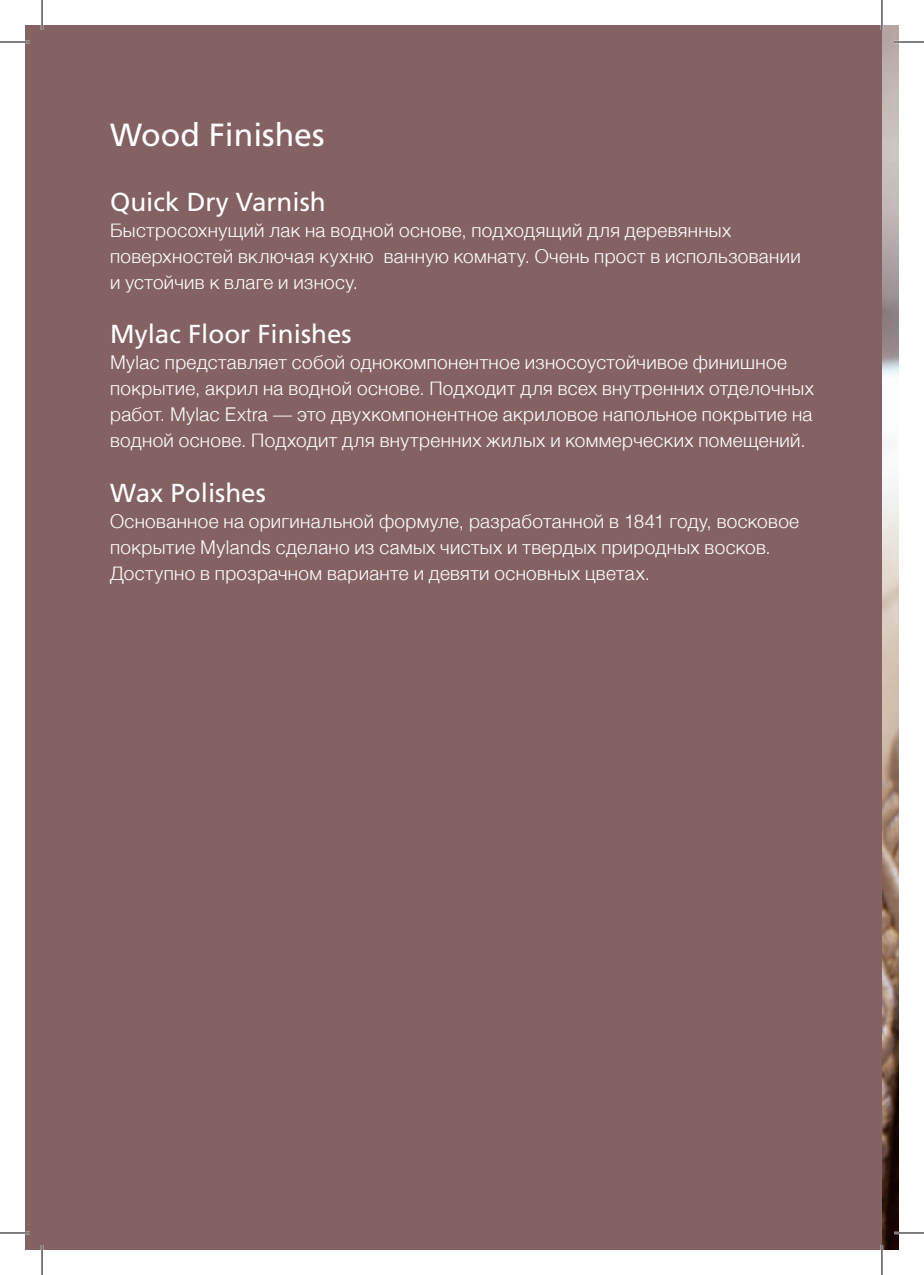
<style>
.page{position:relative;width:924px;height:1275px;background:#fff}
.page>*{position:absolute;margin:0;border:0;box-sizing:border-box;transform-origin:0 0}
.t1{font:32px "Frutiger";color:#fff}
.t2{font:26px "Frutiger";color:#fff}
.t3{font:300 19px/26px "Helvetica";letter-spacing:.015em;color:#fff}
</style>
<div class="page">
<img style="left:881px;top:25px;width:17px;height:1225px">
<div style="left:25px;top:25px;width:856px;height:1225px;background:#846263"></div>
<hr style="left:0;top:41px;width:30px;height:2px;background:#fff">
<hr style="left:893px;top:41px;width:30px;height:2px;background:#fff">
<hr style="left:0;top:1231px;width:30px;height:3px;background:#fff">
<hr style="left:893px;top:1231px;width:30px;height:3px;background:#fff">
<hr style="left:41px;top:0;width:2px;height:30px;background:#fff">
<hr style="left:41px;top:1245px;width:2px;height:30px;background:#fff">
<hr style="left:880px;top:0;width:2px;height:30px;background:#fff">
<hr style="left:880px;top:1245px;width:2px;height:30px;background:#fff">
<hr style="left:0;top:42px;width:30px;height:1px;background:#000">
<hr style="left:893px;top:42px;width:30px;height:1px;background:#000">
<hr style="left:0;top:1232px;width:30px;height:1px;background:#000">
<hr style="left:893px;top:1232px;width:30px;height:1px;background:#000">
<hr style="left:42px;top:0;width:1px;height:30px;background:#000">
<hr style="left:42px;top:1245px;width:1px;height:30px;background:#000">
<hr style="left:881px;top:0;width:1px;height:30px;background:#000">
<hr style="left:881px;top:1245px;width:1px;height:30px;background:#000">
<h1 class="t1" style="left:110px;top:116px;width:216px">Wood Finishes</h1>
<h2 class="t2" style="left:110px;top:186px;width:217px">Quick Dry Varnish</h2>
<p class="t3" style="left:110px;top:216px;width:691px">Быстросохнущий лак на водной основе, подходящий для деревянных поверхностей включая кухню ванную комнату. Очень прост в использовании и устойчив к влаге и износу.</p>
<h2 class="t2" style="left:110px;top:319px;width:243px">Mylac Floor Finishes</h2>
<p class="t3" style="left:110px;top:348px;width:704px">Mylac представляет собой однокомпонентное износоустойчивое финишное покрытие, акрил на водной основе. Подходит для всех внутренних отделочных работ. Mylac Extra — это двухкомпонентное акриловое напольное покрытие на водной основе. Подходит для внутренних жилых и коммерческих помещений.</p>
<h2 class="t2" style="left:110px;top:478px;width:157px">Wax Polishes</h2>
<p class="t3" style="left:110px;top:507px;width:690px">Основанное на оригинальной формуле, разработанной в 1841 году, восковое покрытие Mylands сделано из самых чистых и твердых природных восков.<br>Доступно в прозрачном варианте и девяти основных цветах.</p>
</div>
